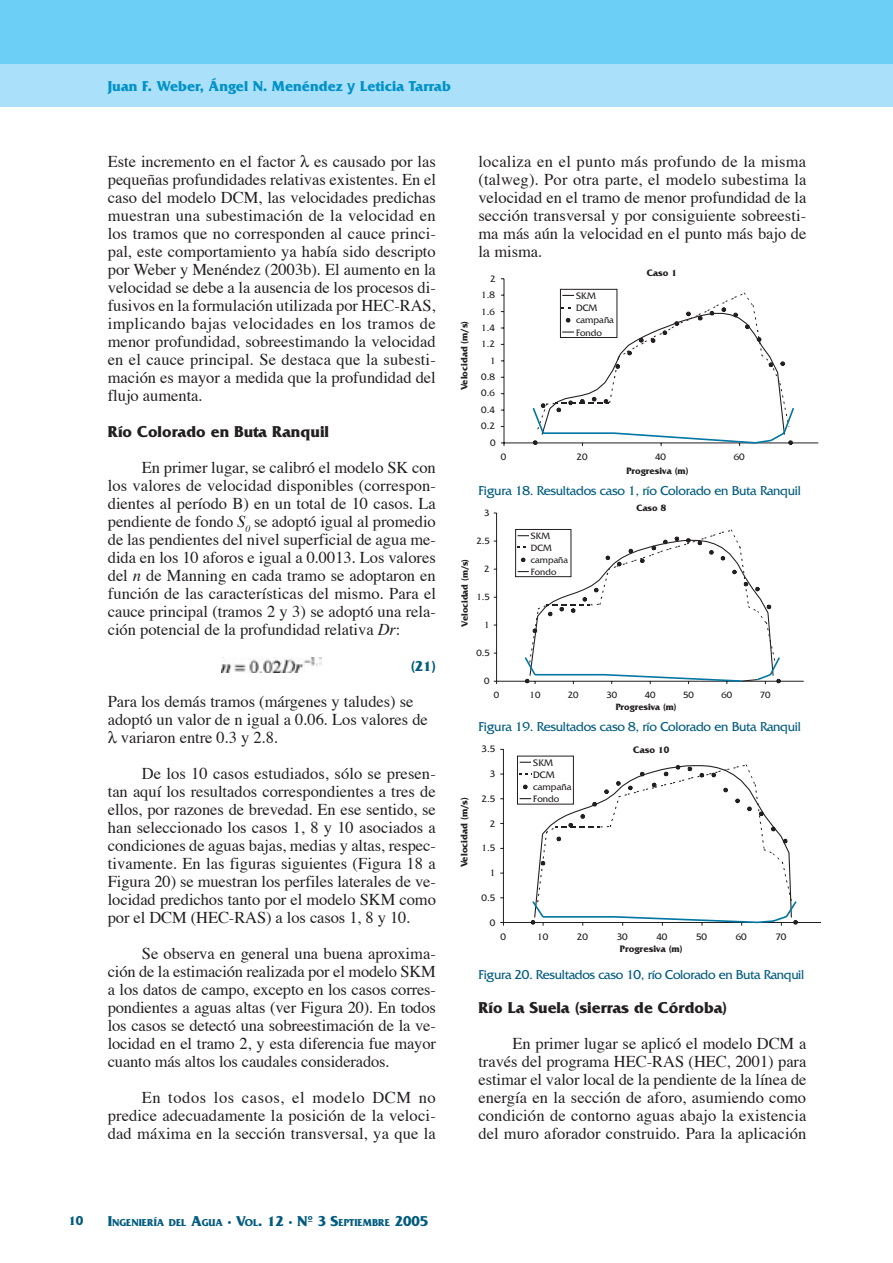
<style>
.page{position:relative;width:893px;height:1263px;background:#fff}
.page>*{position:absolute;margin:0;border:0;box-sizing:border-box;transform-origin:0 0}
.t1{font:16.5px/18px "Times";color:#231f20;text-align:justify}
.t2{font:700 16.5px "Friz Quadrata";color:#231f20}
.t3{font:700 15px "Friz Quadrata";color:#0092c8}
.t4{font:700 15px "Friz Quadrata";color:#005b7f}
.t5{font:13.5px "Friz Quadrata";letter-spacing:-.02em;color:#005b7f}
.t6{font:700 13.5px "Friz Quadrata";color:#005b7f}
.t7{font:700 10.5px "Friz Quadrata";color:#005b7f}
.t8{font:9.9px/12.3px "Friz Quadrata";color:#231f20}
.t9{font:700 9.9px "Friz Quadrata";color:#231f20}
.t10{font:9.75px/12.3px "Friz Quadrata";color:#231f20}
.t11{font:700 9.75px "Friz Quadrata";color:#231f20}
.t12{font:9.6px/12px "Friz Quadrata";color:#231f20}
.t13{font:700 9.6px "Friz Quadrata";color:#231f20}
.s1{font-family:"Arial"}
.s2{font-style:italic}
.s3{font-size:15px}
</style>
<div class="page">
<div style="left:0;top:0;width:893px;height:106px;background:#aae0f9"></div>
<div style="left:0;top:0;width:893px;height:64px;background:#6bcff6"></div>
<img style="left:222px;top:657px;width:100px;height:16px">
<hr style="left:504px;top:279px;width:1px;height:164px;background:#231f20">
<hr style="left:504px;top:443px;width:314px;height:1px;background:#231f20">
<div style="left:560px;top:289px;width:57px;height:49px;border:1px solid #231f20"></div>
<svg style="left:531px;top:293px;width:264px;height:153px"></svg>
<hr style="left:496px;top:513px;width:1px;height:168px;background:#231f20">
<hr style="left:497px;top:681px;width:307px;height:1px;background:#231f20">
<div style="left:515px;top:529px;width:56px;height:48px;border:1px solid #231f20"></div>
<svg style="left:517px;top:530px;width:264px;height:154px"></svg>
<hr style="left:503px;top:749px;width:1px;height:173px;background:#231f20">
<hr style="left:503px;top:922px;width:318px;height:1px;background:#231f20">
<div style="left:517px;top:756px;width:57px;height:48px;border:1px solid #231f20"></div>
<svg style="left:519px;top:762px;width:279px;height:164px"></svg>
<p class="t3" style="left:108px;top:78px;width:345px">Juan F. Weber, Ángel N. Menéndez <span class="s1">y</span> Leticia Tarrab</p>
<p class="t1" style="left:108px;top:153px;width:330px">Este incremento en el factor ● es causado por las pequeñas profundidades relativas existentes. En el caso del modelo DCM, las velocidades predichas muestran una subestimación de la velocidad en los tramos que no corresponden al cauce princi&shy;pal, este comportamiento ya había sido descripto por Weber y Menéndez (2003b). El aumento en la velocidad se debe a la ausencia de los procesos di&shy;fusivos en la formulación utilizada por HEC-RAS, implicando bajas velocidades en los tramos de menor profundidad, sobreestimando la velocidad en el cauce principal. Se destaca que la subesti&shy;mación es mayor a medida que la profundidad del flujo aumenta.</p>
<p class="t2" style="left:108px;top:422px;width:223px">Río Colorado en Buta Ranquil</p>
<p class="t1" style="left:108px;top:459px;width:330px;text-indent:34px">En primer lugar, se calibró el modelo SK con los valores de velocidad disponibles (correspon&shy;dientes al período B) en un total de 10 casos. La pendiente de fondo <span class="s2">S</span><sub>0</sub> se adoptó igual al promedio de las pendientes del nivel superficial de agua me&shy;dida en los 10 aforos e igual a 0.0013. Los valores del <span class="s2">n</span> de Manning en cada tramo se adoptaron en función de las características del mismo. Para el cauce principal (tramos 2 y 3) se adoptó una rela&shy;ción potencial de la profundidad relativa <span class="s2">Dr</span>:</p>
<p class="t4" style="left:411px;top:658px;width:27px">(21)</p>
<p class="t1" style="left:108px;top:693px;width:322px">Para los demás tramos (márgenes y taludes) se adoptó un valor de n igual a 0.06. Los valores de</p>
<p class="t1" style="left:142px;top:720px;width:296px;line-height:36px;text-indent:-34px">● variaron entre 0.3 y 2.8.<br>De los 10 casos estudiados, sólo se presen-</p>
<p class="t1" style="left:108px;top:783px;width:330px">tan aquí los resultados correspondientes a tres de ellos, por razones de brevedad. En ese sentido, se han seleccionado los casos 1, 8 y 10 asociados a condiciones de aguas bajas, medias y altas, respec&shy;tivamente. En las figuras siguientes (Figura 18 a Figura 20) se muestran los perfiles laterales de ve&shy;locidad predichos tanto por el modelo SKM como por el DCM (HEC-RAS) a los casos 1, 8 y 10.</p>
<p class="t1" style="left:108px;top:945px;width:330px;text-indent:34px">Se observa en general una buena aproxima&shy;ción de la estimación realizada por el modelo SKM a los datos de campo, excepto en los casos corres&shy;pondientes a aguas altas (ver Figura 20). En todos los casos se detectó una sobreestimación de la ve&shy;locidad en el tramo 2, y esta diferencia fue mayor cuanto más altos los caudales considerados.</p>
<p class="t1" style="left:108px;top:1089px;width:330px;text-indent:34px">En todos los casos, el modelo DCM no predice adecuadamente la posición de la veloci&shy;dad máxima en la sección transversal, ya que la</p>
<p class="t1" style="left:478px;top:153px;width:330px">localiza en el punto más profundo de la misma (talweg). Por otra parte, el modelo subestima la velocidad en el tramo de menor profundidad de la sección transversal y por consiguiente sobreesti&shy;ma más aún la velocidad en el punto más bajo de la misma.</p>
<p class="t11" style="left:459px;top:390px;width:71px;rotate:-90deg">Velocidad (m/s)</p>
<p class="t10" style="left:490px;top:272px;width:7px">2</p>
<p class="t10" style="left:481px;top:289px;width:15px">1.8</p>
<p class="t10" style="left:481px;top:305px;width:15px">1.6</p>
<p class="t10" style="left:481px;top:321px;width:15px">1.4</p>
<p class="t10" style="left:481px;top:338px;width:15px">1.2</p>
<p class="t10" style="left:490px;top:354px;width:7px">1</p>
<p class="t10" style="left:481px;top:371px;width:15px">0.8</p>
<p class="t10" style="left:481px;top:387px;width:15px">0.6</p>
<p class="t10" style="left:481px;top:403px;width:15px">0.4</p>
<p class="t10" style="left:481px;top:420px;width:15px">0.2</p>
<p class="t10" style="left:490px;top:436px;width:7px">0</p>
<p class="t10" style="left:576px;top:290px;width:39px">SKM<br>DCM campaña<br>Fondo</p>
<p class="t11" style="left:647px;top:268px;width:32px">Caso 1</p>
<p class="t10" style="left:501px;top:451px;width:7px">0</p>
<p class="t10" style="left:577px;top:451px;width:12px">20</p>
<p class="t10" style="left:655px;top:451px;width:12px">40</p>
<p class="t10" style="left:734px;top:451px;width:12px">60</p>
<p class="t11" style="left:626px;top:465px;width:64px">Progresiva (m)</p>
<p class="t5" style="left:478px;top:483px;width:324px">Figura 18. Resultados caso 1, río Colorado en Buta Ranquil</p>
<p class="t12" style="left:484px;top:507px;width:7px">3</p>
<p class="t13" style="left:636px;top:503px;width:31px">Caso 8</p>
<p class="t12" style="left:476px;top:535px;width:15px">2.5</p>
<p class="t13" style="left:459px;top:627px;width:69px;rotate:-90deg">Velocidad (m/s)</p>
<p class="t12" style="left:484px;top:563px;width:7px">2</p>
<p class="t12" style="left:476px;top:591px;width:15px">1.5</p>
<p class="t12" style="left:484px;top:619px;width:7px">1</p>
<p class="t12" style="left:476px;top:647px;width:15px">0.5</p>
<p class="t12" style="left:484px;top:675px;width:7px">0</p>
<p class="t12" style="left:531px;top:530px;width:39px">SKM<br>DCM campaña<br>Fondo</p>
<p class="t12" style="left:494px;top:688px;width:7px">0</p>
<p class="t12" style="left:530px;top:688px;width:12px">10</p>
<p class="t12" style="left:568px;top:688px;width:12px">20</p>
<p class="t12" style="left:606px;top:688px;width:12px">30</p>
<p class="t12" style="left:645px;top:688px;width:12px">40</p>
<p class="t12" style="left:683px;top:688px;width:12px">50</p>
<p class="t12" style="left:722px;top:688px;width:12px">60</p>
<p class="t12" style="left:760px;top:688px;width:12px">70</p>
<p class="t13" style="left:616px;top:701px;width:62px">Progresiva (m)</p>
<p class="t5" style="left:478px;top:719px;width:324px">Figura 19. Resultados caso 8, río Colorado en Buta Ranquil</p>
<p class="t9" style="left:459px;top:867px;width:71px;rotate:-90deg">Velocidad (m/s)</p>
<p class="t8" style="left:481px;top:743px;width:15px">3.5</p>
<p class="t8" style="left:490px;top:768px;width:7px">3</p>
<p class="t8" style="left:481px;top:793px;width:15px">2.5</p>
<p class="t8" style="left:490px;top:817px;width:7px">2</p>
<p class="t8" style="left:481px;top:842px;width:15px">1.5</p>
<p class="t8" style="left:490px;top:867px;width:7px">1</p>
<p class="t8" style="left:481px;top:891px;width:15px">0.5</p>
<p class="t8" style="left:490px;top:916px;width:7px">0</p>
<p class="t8" style="left:533px;top:756px;width:40px">SKM<br>DCM campaña<br>Fondo</p>
<p class="t9" style="left:633px;top:744px;width:38px">Caso 10</p>
<p class="t8" style="left:500px;top:931px;width:7px">0</p>
<p class="t8" style="left:537px;top:931px;width:13px">10</p>
<p class="t8" style="left:577px;top:931px;width:13px">20</p>
<p class="t8" style="left:617px;top:931px;width:13px">30</p>
<p class="t8" style="left:656px;top:931px;width:13px">40</p>
<p class="t8" style="left:696px;top:931px;width:13px">50</p>
<p class="t8" style="left:736px;top:931px;width:13px">60</p>
<p class="t8" style="left:775px;top:931px;width:13px">70</p>
<p class="t9" style="left:620px;top:943px;width:64px">Progresiva (m)</p>
<p class="t5" style="left:478px;top:966px;width:328px">Figura 20. Resultados caso 10, río Colorado en Buta Ranquil</p>
<p class="t2" style="left:478px;top:998px;width:250px">Río La Suela (sierras de Córdoba)</p>
<p class="t1" style="left:478px;top:1035px;width:330px;text-indent:34px">En primer lugar se aplicó el modelo DCM a través del programa HEC-RAS (HEC, 2001) para estimar el valor local de la pendiente de la línea de energía en la sección de aforo, asumiendo como condición de contorno aguas abajo la existencia del muro aforador construido. Para la aplicación</p>
<p class="t6" style="left:68px;top:1213px;width:17px">10</p>
<p class="t7" style="left:108px;top:1216px;width:322px"><span class="s3">I</span>NGENIERÍA DEL <span class="s3">A</span>GUA <span class="s3">· V</span>OL<span class="s3">. 12 · Nº 3 S</span>EPTIEMBRE <span class="s3">2005</span></p>
</div>
